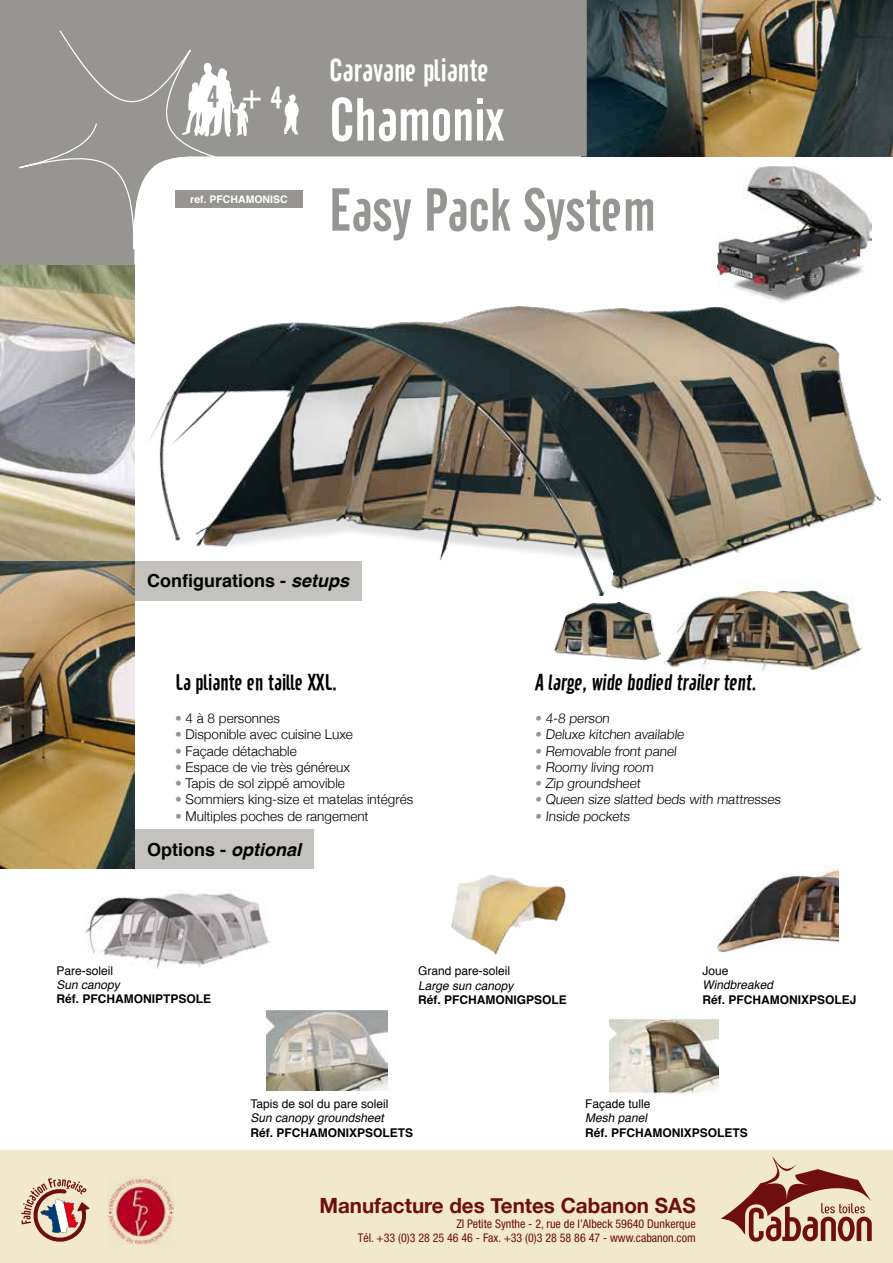
<style>
.page{position:relative;width:893px;height:1263px;background:#fff}
.page>*{position:absolute;margin:0;border:0;box-sizing:border-box;transform-origin:0 0}
.t1{font:60px "Cafeta";color:#969591}
.t2{font:60px "Cafeta";color:#fff}
.t3{font:31.5px "Cafeta";color:#fff}
.t4{font:29.85px "Cafeta";color:#fff}
.t5{font:22.5px "Cafeta";color:#000}
.t6{font:700 21px "Helvetica Neue";color:#6f0e0f}
.t7{font:700 18px "Helvetica";color:#000}
.t8{font:300 13.5px "Helvetica Neue";color:#000}
.t9{font:700 12px "Helvetica";color:#000}
.t10{font:condensed 12px/14.4px "Helvetica Neue";color:#6f0e0f;text-align:right}
.t11{font:12px "Helvetica";color:#000}
.t12{font:italic 12px "Helvetica";color:#000}
.t13{font:700 10.5px "Helvetica";color:#fff}
.s1{color:#969591}
.s2{font-style:italic}
</style>
<div class="page">
<img style="left:587px;top:0;width:306px;height:156px">
<svg style="left:0;top:0;width:587px;height:266px;fill:#969591"></svg>
<img style="left:717px;top:167px;width:155px;height:135px">
<img style="left:451px;top:875px;width:115px;height:80px">
<img style="left:717px;top:866px;width:121px;height:88px">
<img style="left:610px;top:1017px;width:108px;height:78px">
<img style="left:267px;top:1010px;width:121px;height:81px">
<img style="left:85px;top:893px;width:185px;height:76px">
<div style="left:134px;top:561px;width:228px;height:39px;background:#c3c2bf"></div>
<div style="left:134px;top:830px;width:180px;height:39px;background:#c3c2bf"></div>
<div style="left:175px;top:190px;width:128px;height:17px;background:#969591"></div>
<img style="left:665px;top:595px;width:197px;height:75px">
<div style="left:0;top:1150px;width:893px;height:113px;background:#f2e9cc"></div>
<img style="left:107px;top:1176px;width:67px;height:69px">
<svg style="left:721px;top:1156px;width:151px;height:85px"></svg>
<svg style="left:21px;top:1178px;width:68px;height:64px"></svg>
<svg style="left:283px;top:94px;width:16px;height:40px"></svg>
<svg style="left:18px;top:29px;width:231px;height:221px"></svg>
<img style="left:0;top:266px;width:134px;height:603px">
<img style="left:149px;top:307px;width:731px;height:288px">
<img style="left:554px;top:603px;width:107px;height:57px">
<h3 class="t4" style="left:207px;top:81px;width:77px"><span class="s1">4</span> + 4</h3>
<p class="t13" style="left:190px;top:190px;width:99px">ref. PFCHAMONISC</p>
<h2 class="t3" style="left:330px;top:52px;width:161px">Caravane pliante</h2>
<h1 class="t2" style="left:330px;top:86px;width:176px">Chamonix</h1>
<h1 class="t1" style="left:329px;top:176px;width:328px">Easy Pack System</h1>
<h3 class="t7" style="left:147px;top:566px;width:203px">Configurations - <span class="s2">setups</span></h3>
<h3 class="t5" style="left:175px;top:670px;width:163px">La pliante en taille XXL.</h3>
<p class="t8" style="left:175px;top:710px;width:106px"><span class="s1">•</span> 4 à 8 personnes</p>
<p class="t8" style="left:175px;top:726px;width:179px"><span class="s1">•</span> Disponible avec cuisine Luxe</p>
<p class="t8" style="left:175px;top:742px;width:123px"><span class="s1">•</span> Façade détachable</p>
<p class="t8" style="left:175px;top:759px;width:176px"><span class="s1">•</span> Espace de vie très généreux</p>
<p class="t8" style="left:175px;top:775px;width:171px"><span class="s1">•</span> Tapis de sol zippé amovible</p>
<p class="t8" style="left:175px;top:791px;width:240px"><span class="s1">•</span> Sommiers king-size et matelas intégrés</p>
<p class="t8" style="left:175px;top:807px;width:195px"><span class="s1">•</span> Multiples poches de rangement</p>
<h3 class="t7" style="left:147px;top:835px;width:155px">Options - <span class="s2">optional</span></h3>
<h3 class="t5" style="left:535px;top:670px;width:226px">A large, wide bodied trailer tent.</h3>
<p class="t8" style="left:535px;top:710px;width:78px"><span class="s1">•</span> 4-8 person</p>
<p class="t8" style="left:535px;top:726px;width:152px"><span class="s1">•</span> Deluxe kitchen available</p>
<p class="t8" style="left:535px;top:742px;width:144px"><span class="s1">•</span> Removable front panel</p>
<p class="t8" style="left:535px;top:759px;width:122px"><span class="s1">•</span> Roomy living room</p>
<p class="t8" style="left:535px;top:775px;width:109px"><span class="s1">•</span> Zip groundsheet</p>
<p class="t8" style="left:535px;top:791px;width:249px"><span class="s1">•</span> Queen size slatted beds with mattresses</p>
<p class="t8" style="left:535px;top:807px;width:98px"><span class="s1">•</span> Inside pockets</p>
<p class="t11" style="left:56px;top:961px;width:58px">Pare-soleil</p>
<p class="t12" style="left:56px;top:975px;width:68px">Sun canopy</p>
<p class="t9" style="left:56px;top:989px;width:156px">Réf. PFCHAMONIPTPSOLE</p>
<p class="t11" style="left:418px;top:962px;width:94px">Grand pare-soleil</p>
<p class="t12" style="left:418px;top:976px;width:100px">Large sun canopy</p>
<p class="t9" style="left:418px;top:990px;width:150px">Réf. PFCHAMONIGPSOLE</p>
<p class="t11" style="left:702px;top:961px;width:28px">Joue</p>
<p class="t12" style="left:702px;top:976px;width:76px">Windbreaked</p>
<p class="t9" style="left:702px;top:990px;width:156px">Réf. PFCHAMONIXPSOLEJ</p>
<p class="t11" style="left:251px;top:1094px;width:140px">Tapis de sol du pare soleil</p>
<p class="t12" style="left:251px;top:1109px;width:138px">Sun canopygroundsheet</p>
<p class="t9" style="left:251px;top:1123px;width:164px">Réf. PFCHAMONIXPSOLETS</p>
<p class="t11" style="left:585px;top:1094px;width:67px">Façade tulle</p>
<p class="t12" style="left:585px;top:1109px;width:67px">Mesh panel</p>
<p class="t9" style="left:585px;top:1123px;width:164px">Réf. PFCHAMONIXPSOLETS</p>
<h3 class="t6" style="left:319px;top:1192px;width:378px">Manufacture des Tentes Cabanon SAS</h3>
<p class="t10" style="left:358px;top:1216px;width:339px">ZI Petite Synthe - 2, rue de l’Albeck 59640 Dunkerque<br>Tél. +33 (0)3 28 25 46 46 - Fax. +33 (0)3 28 58 86 47 - www.cabanon.com</p>
</div>
